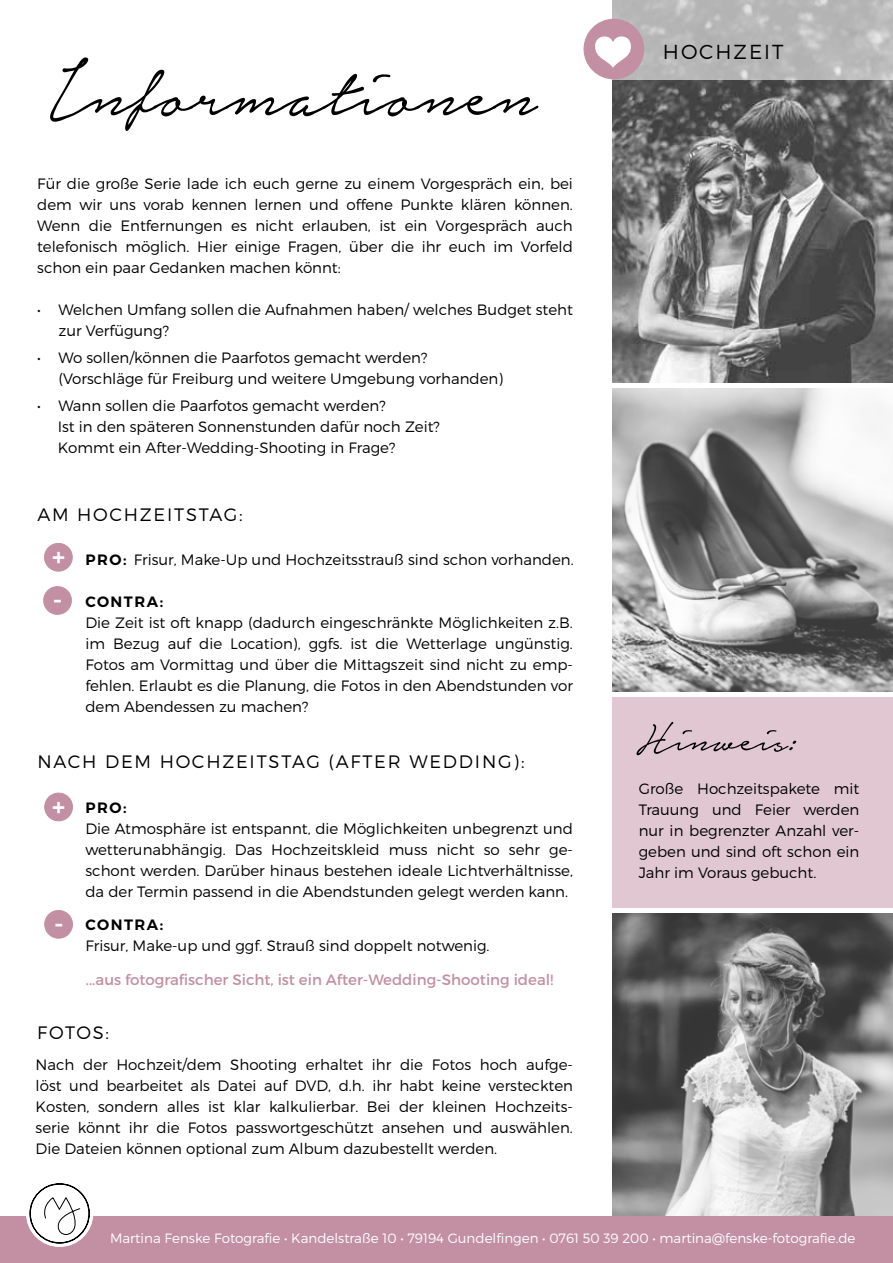
<style>
.page{position:relative;width:893px;height:1263px;background:#fff}
.page>*{position:absolute;margin:0;border:0;box-sizing:border-box;transform-origin:0 0}
.t1{font:103.8px "Notera Personal Use Only";color:#000;scale:.91 1}
.t2{font:51.75px "Notera Personal Use Only";color:#000}
.t3{font:600 25.8px "Montserrat";color:#fff}
.t4{font:300 20.25px "Montserrat";letter-spacing:.1em;color:#000}
.t5{font:300 18px "Montserrat";letter-spacing:.1em;color:#000}
.t6{font:300 15px/21px "Montserrat";color:#000;text-align:justify}
.t7{font:15px "Montserrat";color:#c290a2}
.t8{font:600 15px "Montserrat";letter-spacing:.1em;color:#000}
.t9{font:300 13.5px "Montserrat";color:#fff}
.s1{font-weight:600}
</style>
<div class="page">
<img style="left:613px;top:79px;width:280px;height:304px">
<div style="left:612px;top:697px;width:281px;height:211px;background:#e0c7d1"></div>
<img style="left:613px;top:389px;width:280px;height:302px">
<img style="left:612px;top:914px;width:281px;height:302px">
<svg style="left:44px;top:543px;width:29px;height:29px"></svg>
<svg style="left:43px;top:586px;width:29px;height:29px"></svg>
<svg style="left:44px;top:792px;width:29px;height:30px"></svg>
<svg style="left:44px;top:910px;width:29px;height:29px"></svg>
<svg style="left:606px;top:0;width:287px;height:79px;background:#b9b9b9"></svg>
<div style="left:584px;top:19px;width:60px;height:60px;background:#c290a2;border-radius:50%"></div>
<div style="left:584px;top:19px;width:60px;height:60px;border:1px solid #c290a2;border-radius:50%"></div>
<svg style="left:595px;top:36px;width:36px;height:32px"></svg>
<div style="left:0;top:1216px;width:893px;height:46px;background:#c290a2"></div>
<div style="left:26px;top:1180px;width:67px;height:66px;background:#fff;border-radius:50%"></div>
<div style="left:26px;top:1179px;width:67px;height:68px;border:1px solid #fff;border-radius:50%"></div>
<svg style="left:29px;top:1183px;width:61px;height:60px"></svg>
<h1 class="t1" style="left:47px;top:41px;width:540px">Informationen</h1>
<p class="t6" style="left:37px;top:172px;width:537px">Für die große Serie lade ich euch gerne zu einem Vorgespräch ein, bei dem wir uns vorab kennen lernen und offene Punkte klären können.<br>Wenn die Entfernungen es nicht erlauben, ist ein Vorgespräch auch telefonisch möglich. Hier einige Fragen, über die ihr euch im Vorfeld schon ein paar Gedanken machen könnt:</p>
<p class="t6" style="left:58px;top:298px;width:516px;text-indent:-21px">• Welchen Umfang sollen die Aufnahmen haben/ welches Budget steht zur Verfügung?</p>
<p class="t6" style="left:58px;top:346px;width:446px;text-indent:-21px">• Wo sollen/können die Paarfotos gemacht werden? (Vorschläge für Freiburg und weitere Umgebung vorhanden)</p>
<p class="t6" style="left:58px;top:394px;width:384px;text-align:left;text-indent:-21px">• Wann sollen die Paarfotos gemacht werden?<br>Ist in den späteren Sonnenstunden dafür noch Zeit?<br>Kommt ein After-Wedding-Shooting in Frage?</p>
<p class="t5" style="left:37px;top:504px;width:207px">AM HOCHZEITSTAG:</p>
<p class="t6" style="left:85px;top:549px;width:490px"><span class="s1">PRO:</span> Frisur, Make-Up und Hochzeitsstrauß sind schon vorhanden.</p>
<p class="t8" style="left:85px;top:592px;width:79px">CONTRA:</p>
<p class="t6" style="left:85px;top:612px;width:489px">Die Zeit ist oft knapp (dadurch eingeschränkte Möglichkeiten z.B. im Bezug auf die Location), ggfs. ist die Wetterlage ungünstig.<br>Fotos am Vormittag und über die Mittagszeit sind nicht zu emp&shy;fehlen. Erlaubt es die Planung, die Fotos in den Abendstunden vor dem Abendessen zu machen?</p>
<h3 class="t3" style="left:52px;top:541px;width:15px">+</h3>
<h3 class="t3" style="left:53px;top:584px;width:11px">-</h3>
<p class="t5" style="left:37px;top:750px;width:489px">NACH DEM HOCHZEITSTAG (AFTER WEDDING):</p>
<h3 class="t3" style="left:52px;top:790px;width:15px">+</h3>
<h3 class="t3" style="left:54px;top:908px;width:11px">-</h3>
<p class="t8" style="left:85px;top:798px;width:43px">PRO:</p>
<p class="t6" style="left:85px;top:818px;width:489px">Die Atmosphäre ist entspannt, die Möglichkeiten unbegrenzt und wetterunabhängig. Das Hochzeitskleid muss nicht so sehr ge&shy;schont werden. Darüber hinaus bestehen ideale Lichtverhältnisse, da der Termin passend in die Abendstunden gelegt werden kann.</p>
<p class="t8" style="left:85px;top:915px;width:79px">CONTRA:</p>
<p class="t6" style="left:85px;top:935px;width:406px">Frisur, Make-up und ggf. Strauß sind doppelt notwenig.</p>
<p class="t7" style="left:86px;top:970px;width:469px">...aus fotografischer Sicht, ist ein After-Wedding-Shooting ideal!</p>
<p class="t5" style="left:37px;top:1021px;width:73px">FOTOS:</p>
<p class="t6" style="left:36px;top:1054px;width:539px">Nach der Hochzeit/dem Shooting erhaltet ihr die Fotos hoch aufge&shy;löst und bearbeitet als Datei auf DVD, d.h. ihr habt keine versteckten Kosten, sondern alles ist klar kalkulierbar. Bei der kleinen Hochzeits&shy;serie könnt ihr die Fotos passwortgeschützt ansehen und auswählen.<br>Die Dateien können optional zum Album dazubestellt werden.</p>
<h3 class="t4" style="left:663px;top:39px;width:122px">HOCHZEIT</h3>
<h2 class="t2" style="left:636px;top:714px;width:161px">Hinweis:</h2>
<p class="t6" style="left:639px;top:778px;width:222px">Große Hochzeitspakete mit Trauung und Feier werden nur in begrenzter Anzahl ver&shy;geben und sind oft schon ein Jahr im Voraus gebucht.</p>
<p class="t9" style="left:110px;top:1230px;width:747px">Martina Fenske Fotografie ∙ Kandelstraße 10 ∙ 79194 Gundelfingen ∙ 0761 50 39 200 ∙ martina@fenske-fotografie.de</p>
</div>
